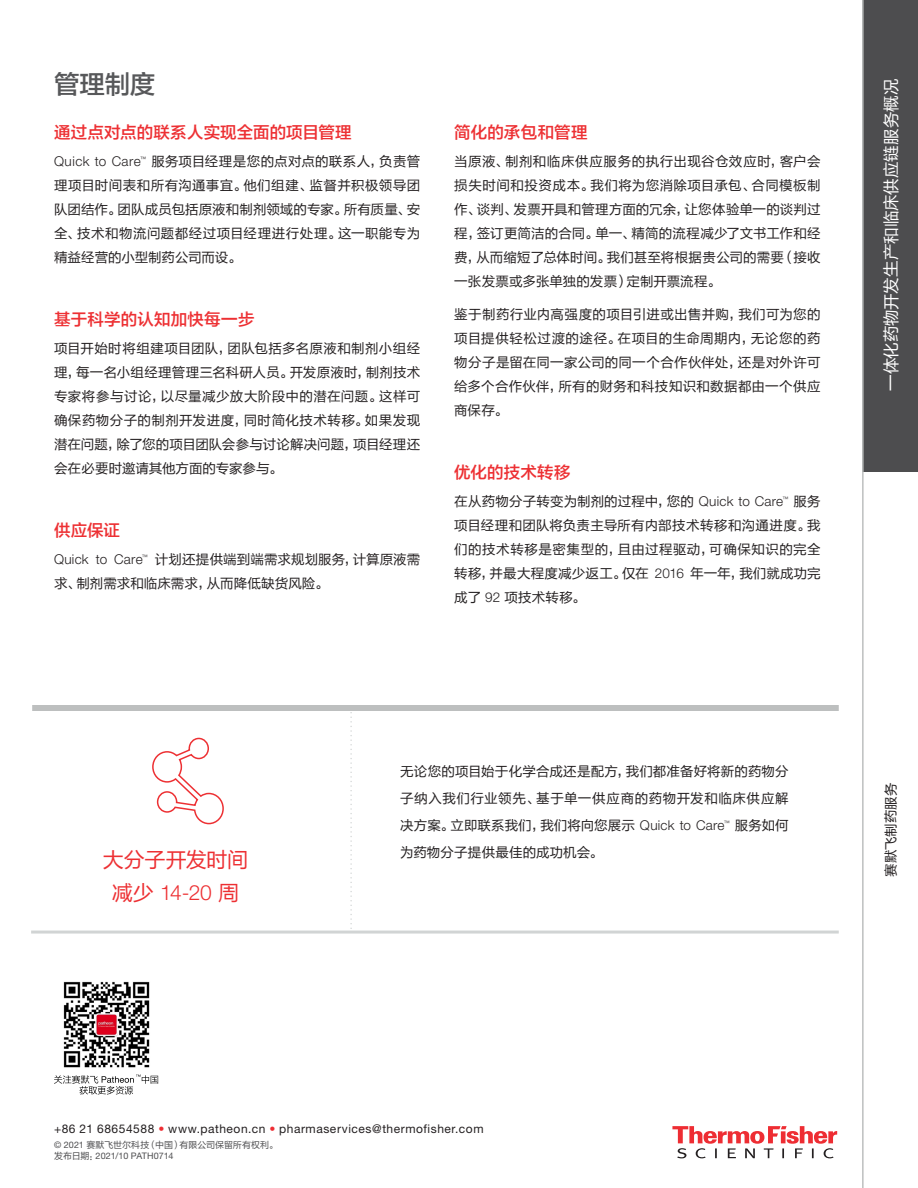
<style>
.page{position:relative;width:918px;height:1188px;background:#fff}
.page>*{position:absolute;margin:0;border:0;box-sizing:border-box;transform-origin:0 0}
.Subject_Header{font:25.5px "FZLTZHK GBK1 0";color:#57585a}
.Body_copy_14{font:21px/33px "FZLTHK GBK1 0";letter-spacing:-.01em;color:#ed3033;text-align:center}
.Body_copy_14-2{font:16.5px "FZLTZHK GBK1 0";letter-spacing:.01em;color:#ed3033}
.Body_Copy{font:16.5px "FZLTHK GBK1 0";letter-spacing:-.005em;color:#fff}
.Body_Copy-2{font:13.5px/24px "FZLTHK GBK1 0";letter-spacing:.01em;color:#231f20;text-align:justify}
.Body_Copy-3{font:13.5px "FZLTHK GBK1 0";letter-spacing:-.01em;color:#231f20}
.Content_Header{font:12px "Helvetica Neue LT Pro";letter-spacing:.045em;color:#231f20}
.Content_Header-2{font:9px "FZLTHK GBK1 0";color:#4d4d4f}
.Content_Header-3{font:9px "Helvetica Neue LT Pro";letter-spacing:-.01em;color:#4d4d4f}
.s1{font-family:"Helvetica Neue LT Std";font-weight:300}
.s2{color:#ee2d33}
.s3{font-family:"Helvetica Neue LT Pro"}
.s4{font-family:"FZLTHK GBK1 0"}
</style>
<div class="page">
<svg style="left:672px;top:1126px;width:165px;height:32px"></svg>
<img style="left:63px;top:981px;width:87px;height:87px">
<svg style="left:54px;top:1075px;width:104px;height:20px"></svg>
<div style="left:32px;top:705px;width:807px;height:6px;background:#bdbfbf"></div>
<svg style="left:350px;top:712px;width:2px;height:217px"></svg>
<svg style="left:152px;top:737px;width:72px;height:88px"></svg>
<hr style="left:31px;top:931px;width:808px;height:3px;background:#d1d4d4">
<div style="left:862px;top:0;width:56px;height:471px;background:#4d4d4f"></div>
<hr style="left:862px;top:0;width:2px;height:1188px;background:#bdbfbf">
<p class="Subject_Header" style="left:54px;top:70px;width:103px">管理制度</p>
<p class="Body_copy_14-2" style="left:54px;top:123px;width:299px">通过点对点的联系人实现全面的项目管理</p>
<p class="Body_Copy-2" style="left:54px;top:150px;width:368px"><span class="s1">Quick to Care</span><sup>™</sup> 服务项目经理是您的点对点的联系人，负责管理项目时间表和所有沟通事宜。他们组建、监督并积极领导团队团结作。团队成员包括原液和制剂领域的专家。所有质量、安全、技术和物流问题都经过项目经理进行处理。这一职能专为精益经营的小型制药公司而设。</p>
<p class="Body_copy_14-2" style="left:54px;top:310px;width:202px">基于科学的认知加快每一步</p>
<p class="Body_Copy-2" style="left:54px;top:337px;width:368px">项目开始时将组建项目团队，团队包括多名原液和制剂小组经理，每一名小组经理管理三名科研人员。开发原液时，制剂技术专家将参与讨论，以尽量减少放大阶段中的潜在问题。这样可确保药物分子的制剂开发进度，同时简化技术转移。如果发现潜在问题，除了您的项目团队会参与讨论解决问题，项目经理还会在必要时邀请其他方面的专家参与。</p>
<p class="Body_copy_14-2" style="left:54px;top:521px;width:67px">供应保证</p>
<p class="Body_Copy-2" style="left:54px;top:548px;width:368px"><span class="s1">Quick to Care</span><sup>™</sup> 计划还提供端到端需求规划服务，计算原液需求、制剂需求和临床需求，从而降低缺货风险。</p>
<p class="Body_copy_14-2" style="left:454px;top:123px;width:135px">简化的承包和管理</p>
<p class="Body_Copy-2" style="left:454px;top:150px;width:368px">当原液、制剂和临床供应服务的执行出现谷仓效应时，客户会损失时间和投资成本。我们将为您消除项目承包、合同模板制作、谈判、发票开具和管理方面的冗余，让您体验单一的谈判过程，签订更简洁的合同。单一、精简的流程减少了文书工作和经费，从而缩短了总体时间。我们甚至将根据贵公司的需要（接收一张发票或多张单独的发票）定制开票流程。</p>
<p class="Body_Copy-2" style="left:454px;top:303px;width:368px">鉴于制药行业内高强度的项目引进或出售并购，我们可为您的项目提供轻松过渡的途径。在项目的生命周期内，无论您的药物分子是留在同一家公司的同一个合作伙伴处，还是对外许可给多个合作伙伴，所有的财务和科技知识和数据都由一个供应商保存。</p>
<p class="Body_copy_14-2" style="left:454px;top:463px;width:118px">优化的技术转移</p>
<p class="Body_Copy-2" style="left:454px;top:490px;width:368px">在从药物分子转变为制剂的过程中，您的 <span class="s1">Quick to Care</span><sup>™</sup> 服务项目经理和团队将负责主导所有内部技术转移和沟通进度。我们的技术转移是密集型的，且由过程驱动，可确保知识的完全转移，并最大程度减少返工。仅在 <span class="s1">2016</span> 年一年，我们就成功完成了 <span class="s1">92</span> 项技术转移。</p>
<p class="Body_Copy" style="left:882px;top:391px;width:314px;rotate:-90deg">一体化药物开发生产和临床供应链服务概况</p>
<p class="Body_copy_14" style="left:103px;top:843px;width:147px">大分子开发时间减少 <span class="s1">14-20</span> 周</p>
<p class="Body_Copy-2" style="left:400px;top:758px;width:390px;line-height:27px">无论您的项目始于化学合成还是配方，我们都准备好将新的药物分子纳入我们行业领先、基于单一供应商的药物开发和临床供应解决方案。立即联系我们，我们将向您展示 <span class="s1">Quick to Care</span><sup>™</sup> 服务如何为药物分子提供最佳的成功机会。</p>
<p class="Body_Copy-3" style="left:884px;top:877px;width:96px;rotate:-90deg">赛默飞制药服务</p>
<p class="Content_Header" style="left:54px;top:1122px;width:431px">+86 21 68654588 <span class="s2">•</span> www.patheon.cn <span class="s2">•</span> pharmaservices@thermofisher.com</p>
<p class="Content_Header-2" style="left:54px;top:1140px;width:225px"><span class="s3">© 2021</span> 赛默飞世尔科技（中国）有限公司保留所有权利。</p>
<p class="Content_Header-3" style="left:54px;top:1150px;width:121px"><span class="s4">发布日期：</span>2021/10 PATH0714</p>
</div>
